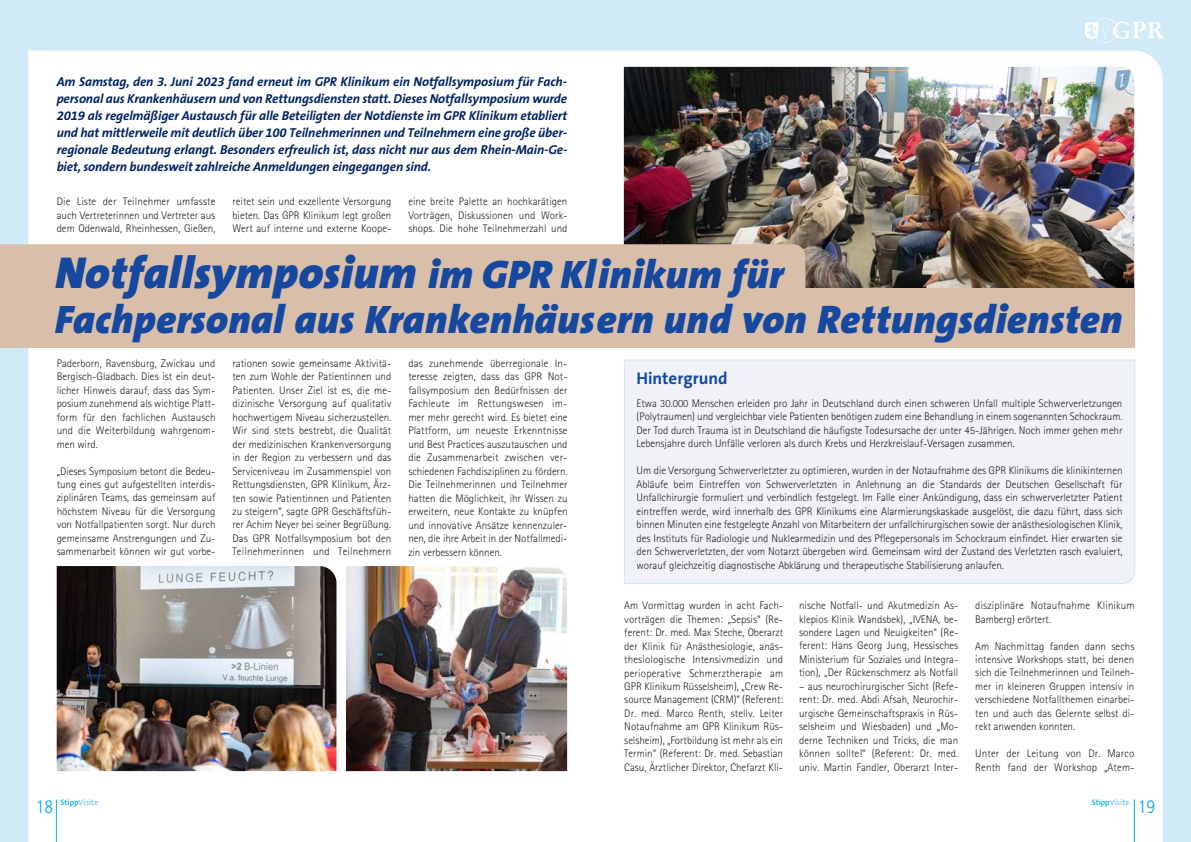
<style>
.page{position:relative;width:1191px;height:842px;background:#d1eaf8}
.page>*{position:absolute;margin:0;border:0;box-sizing:border-box;transform-origin:0 0}
.t1{font:italic 900 45px "The Sans B9";letter-spacing:.01em;color:#15489e}
.t2{font:italic 900 40px "The Sans B9";letter-spacing:.01em;color:#15489e}
.t3{font:300 condensed 18px "Frutiger LT Std";color:#00abe5}
.t4{font:700 17px "The Sans B7";color:#15489e}
.t5{font:italic 700 13px/17px "The Sans B7";letter-spacing:-.01em;color:#002361;text-align:justify}
.t6{font:300 11px/13.5px "Rotis Sans Serif Pro";color:#231f20;text-align:justify}
.t7{font:600 8px "The Sans B6";color:#78c7ef}
.s1{font-size:40px}
.s2{color:#00abe5}
</style>
<div class="page">
<div style="left:28px;top:51px;width:1134px;height:791px;background:#fff"></div>
<hr style="left:56px;top:799px;width:1px;height:43px;background:#00abe5">
<hr style="left:1133px;top:799px;width:1px;height:43px;background:#00abe5">
<svg style="left:1085px;top:18px;width:79px;height:25px"></svg>
<img style="left:624px;top:67px;width:510px;height:221px">
<div style="left:0;top:288px;width:1134px;height:59px;background:#d9bfa9"></div>
<div style="left:0;top:244px;width:805px;height:44px;background:#d9bfa9"></div>
<div style="left:623px;top:359px;width:512px;height:225px;background:#f1f2f8"></div>
<img style="left:57px;top:566px;width:279px;height:205px">
<img style="left:346px;top:566px;width:221px;height:205px">
<p class="t5" style="left:57px;top:74px;width:512px">Am Samstag, den 3. Juni 2023 fand erneut im GPR Klinikum ein Notfallsymposium für Fach&shy;personal aus Krankenhäusern und von Rettungsdiensten statt. Dieses Notfallsymposium wurde 2019 als regelmäßiger Austausch für alle Beteiligten der Notdienste im GPR Klinikum etabliert und hat mittlerweile mit deutlich über 100 Teilnehmerinnen und Teilnehmern eine große über&shy;regionale Bedeutung erlangt. Besonders erfreulich ist, dass nicht nur aus dem Rhein-Main-Ge&shy;biet, sondern bundesweit zahlreiche Anmeldungen eingegangen sind.</p>
<p class="t6" style="left:57px;top:195px;width:160px">Die Liste der Teilnehmer umfasste auch Vertreterinnen und Vertreter aus dem Odenwald, Rheinhessen, Gießen,</p>
<p class="t6" style="left:232px;top:195px;width:160px">reitet sein und exzellente Versorgung bieten. Das GPR Klinikum legt großen Wert auf interne und externe Koope-</p>
<p class="t6" style="left:408px;top:195px;width:161px">eine breite Palette an hochkarätigen Vorträgen, Diskussionen und Work&shy;shops. Die hohe Teilnehmerzahl und</p>
<h1 class="t1" style="left:55px;top:249px;width:729px">Notfallsymposium <span class="s1">im GPR Klinikum für</span></h1>
<h2 class="t2" style="left:55px;top:298px;width:1069px">Fachpersonal aus Krankenhäusern und von Rettungsdiensten</h2>
<h3 class="t4" style="left:636px;top:370px;width:92px">Hintergrund</h3>
<p class="t6" style="left:636px;top:397px;width:487px">Etwa 30.000 Menschen erleiden pro Jahr in Deutschland durch einen schweren Unfall multiple Schwerverletzungen (Polytraumen) und vergleichbar viele Patienten benötigen zudem eine Behandlung in einem sogenannten Schockraum.<br>Der Tod durch Trauma ist in Deutschland die häufigste Todesursache der unter 45-Jährigen. Noch immer gehen mehr Lebensjahre durch Unfälle verloren als durch Krebs und Herzkreislauf-Versagen zusammen.</p>
<p class="t6" style="left:636px;top:464px;width:487px">Um die Versorgung Schwerverletzter zu optimieren, wurden in der Notaufnahme des GPR Klinikums die klinikinternen Abläufe beim Eintreffen von Schwerverletzten in Anlehnung an die Standards der Deutschen Gesellschaft für Unfallchirurgie formuliert und verbindlich festgelegt. Im Falle einer Ankündigung, dass ein schwerverletzter Patient eintreffen werde, wird innerhalb des GPR Klinikums eine Alarmierungskaskade ausgelöst, die dazu führt, dass sich binnen Minuten eine festgelegte Anzahl von Mitarbeitern der unfallchirurgischen sowie der anästhesiologischen Klinik, des Instituts für Radiologie und Nuklearmedizin und des Pflegepersonals im Schockraum einfindet. Hier erwarten sie den Schwerverletzten, der vom Notarzt übergeben wird. Gemeinsam wird der Zustand des Verletzten rasch evaluiert, worauf gleichzeitig diagnostische Abklärung und therapeutische Stabilisierung anlaufen.</p>
<p class="t6" style="left:57px;top:356px;width:160px">Paderborn, Ravensburg, Zwickau und Bergisch-Gladbach. Dies ist ein deut&shy;licher Hinweis darauf, dass das Sym&shy;posium zunehmend als wichtige Platt&shy;form für den fachlichen Austausch und die Weiterbildung wahrgenom&shy;men wird.</p>
<p class="t6" style="left:57px;top:464px;width:160px">„Dieses Symposium betont die Bedeu&shy;tung eines gut aufgestellten interdis&shy;ziplinären Teams, das gemeinsam auf höchstem Niveau für die Versorgung von Notfallpatienten sorgt. Nur durch gemeinsame Anstrengungen und Zu&shy;sammenarbeit können wir gut vorbe-</p>
<p class="t6" style="left:232px;top:356px;width:160px">rationen sowie gemeinsame Aktivitä&shy;ten zum Wohle der Patientinnen und Patienten. Unser Ziel ist es, die me&shy;dizinische Versorgung auf qualitativ hochwertigem Niveau sicherzustellen.<br>Wir sind stets bestrebt, die Qualität der medizinischen Krankenversorgung in der Region zu verbessern und das Serviceniveau im Zusammenspiel von Rettungsdiensten, GPR Klinikum, Ärz&shy;ten sowie Patientinnen und Patienten zu steigern“, sagte GPR Geschäftsfüh&shy;rer Achim Neyer bei seiner Begrüßung.<br>Das GPR Notfallsymposium bot den Teilnehmerinnen und Teilnehmern</p>
<p class="t6" style="left:408px;top:356px;width:161px">das zunehmende überregionale In&shy;teresse zeigten, dass das GPR Not&shy;fallsymposium den Bedürfnissen der Fachleute im Rettungswesen im&shy;mer mehr gerecht wird. Es bietet eine Plattform, um neueste Erkenntnisse und Best Practices auszutauschen und die Zusammenarbeit zwischen ver&shy;schiedenen Fachdisziplinen zu fördern.<br>Die Teilnehmerinnen und Teilnehmer hatten die Möglichkeit, ihr Wissen zu erweitern, neue Kontakte zu knüpfen und innovative Ansätze kennenzuler&shy;nen, die ihre Arbeit in der Notfallmedi&shy;zin verbessern können.</p>
<p class="t6" style="left:624px;top:599px;width:160px">Am Vormittag wurden in acht Fach&shy;vorträgen die Themen: „Sepsis“ (Re&shy;ferent: Dr. med. Max Steche, Oberarzt der Klinik für Anästhesiologie, anäs&shy;thesiologische Intensivmedizin und perioperative Schmerztherapie am GPR Klinikum Rüsselsheim), „Crew Re&shy;source Management (CRM)“ (Referent:<br>Dr. med. Marco Renth, stellv. Leiter Notaufnahme am GPR Klinikum Rüs&shy;selsheim), „Fortbildung ist mehr als ein Termin“ (Referent: Dr. med. Sebastian Casu, Ärztlicher Direktor, Chefarzt Kli-</p>
<p class="t6" style="left:799px;top:599px;width:161px">nische Notfall- und Akutmedizin As&shy;klepios Klinik Wandsbek), „IVENA, be&shy;sondere Lagen und Neuigkeiten“ (Re&shy;ferent: Hans Georg Jung, Hessisches Ministerium für Soziales und Integra&shy;tion), „Der Rückenschmerz als Notfall</p>
<p class="t6" style="left:799px;top:679px;width:161px">– aus neurochirurgischer Sicht (Refe&shy;rent: Dr. med. Abdi Afsah, Neurochir&shy;urgische Gemeinschaftspraxis in Rüs&shy;selsheim und Wiesbaden) und „Mo&shy;derne Techniken und Tricks, die man können sollte!“ (Referent: Dr. med. univ. Martin Fandler, Oberarzt Inter-</p>
<p class="t6" style="left:975px;top:599px;width:161px">disziplinäre Notaufnahme Klinikum<br>Bamberg) erörtert.</p>
<p class="t6" style="left:975px;top:639px;width:161px">Am Nachmittag fanden dann sechs intensive Workshops statt, bei denen sich die Teilnehmerinnen und Teilneh&shy;mer in kleineren Gruppen intensiv in verschiedene Notfallthemen einarbei&shy;ten und auch das Gelernte selbst di&shy;rekt anwenden konnten.</p>
<p class="t6" style="left:975px;top:747px;width:161px">Unter der Leitung von Dr. Marco<br>Renth fand der Workshop „Atem-</p>
<p class="t7" style="left:1091px;top:798px;width:39px"><span class="s2">Stipp</span>Visite</p>
<p class="t7" style="left:61px;top:798px;width:39px"><span class="s2">Stipp</span>Visite</p>
<h3 class="t3" style="left:36px;top:796px;width:19px">18</h3>
<h3 class="t3" style="left:1137px;top:796px;width:19px">19</h3>
</div>
